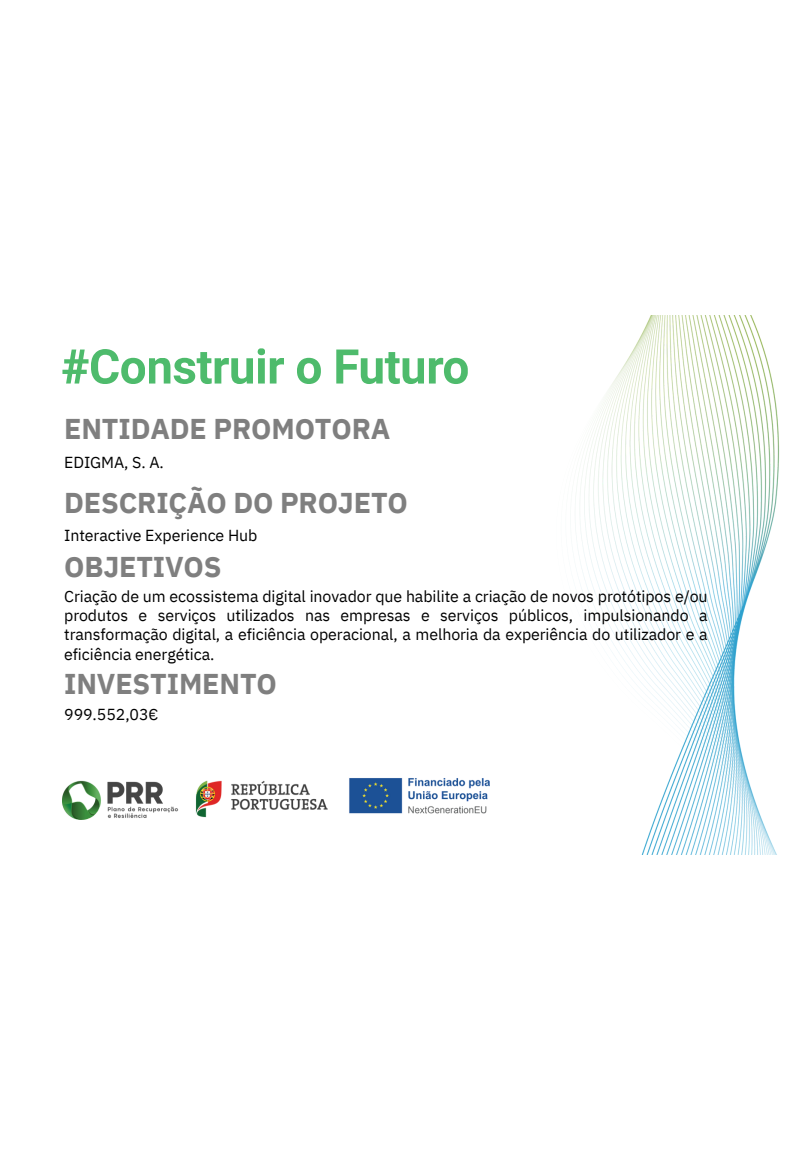
<style>
.page{position:relative;width:810px;height:1170px;background:#fff}
.page>*{position:absolute;margin:0;border:0;box-sizing:border-box;transform-origin:0 0}
.t1{font:700 28.65px "IBM Plex Sans";letter-spacing:-.005em;color:#7f7f7f}
.t2{font:700 28.5px "IBM Plex Sans";letter-spacing:-.005em;color:#7f7f7f}
.t3{font:15.9px/19px "IBM Plex Sans";letter-spacing:-.005em;color:#000;text-align:justify}
</style>
<div class="page">
<img style="left:307px;top:315px;width:472px;height:540px">
<svg style="left:62px;top:348px;width:222px;height:36px"></svg>
<svg style="left:297px;top:358px;width:24px;height:26px"></svg>
<svg style="left:336px;top:350px;width:132px;height:34px"></svg>
<img style="left:62px;top:777px;width:428px;height:43px">
<p class="t2" style="left:64px;top:410px;width:328px">ENTIDADE PROMOTORA</p>
<p class="t3" style="left:64px;top:453px;width:101px">EDIGMA, S. A.</p>
<p class="t2" style="left:64px;top:484px;width:345px">DESCRIÇÃO DO PROJETO</p>
<p class="t3" style="left:64px;top:526px;width:195px">Interactive Experience Hub</p>
<p class="t1" style="left:64px;top:548px;width:159px">OBJETIVOS</p>
<p class="t3" style="left:64px;top:587px;width:645px">Criação de um ecossistema digital inovador que habilite a criação de novos protótipos e/ou produtos e serviços utilizados nas empresas e serviços públicos, impulsionando a transformação digital, a eficiência operacional, a melhoria da experiência do utilizador e a eficiência energética.</p>
<p class="t1" style="left:64px;top:664px;width:214px">INVESTIMENTO</p>
<p class="t3" style="left:64px;top:705px;width:96px">999.552,03€</p>
</div>
